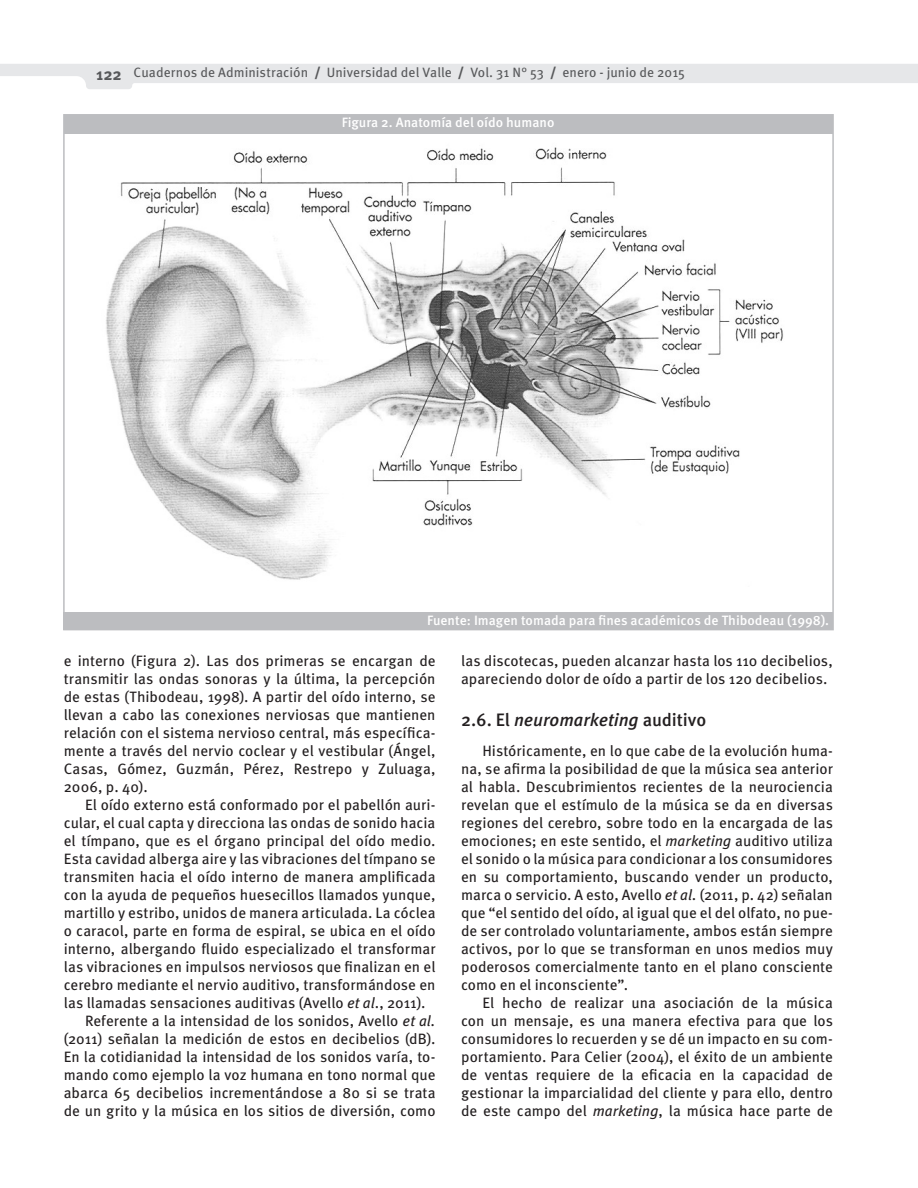
<style>
.page{position:relative;width:918px;height:1188px;background:#fff}
.page>*{position:absolute;margin:0;border:0;box-sizing:border-box;transform-origin:0 0}
.su_subtitulos{font:500 18px "Meta Pro";letter-spacing:-.005em;color:#231f20}
.cuerpo_d_etexto{font:15px/18px "Meta Pro";color:#231f20;text-align:justify}
.t1{font:500 13.5px "Meta Pro";color:#fff}
.t2{font:13.5px "Meta Pro";letter-spacing:.005em;color:#57585a}
.s1{font-weight:700;font-size:16.5px}
.s2{font-weight:900}
.s3{font-style:italic}
</style>
<div class="page">
<svg style="left:0;top:64px;width:918px;height:25px"></svg>
<div style="left:64px;top:115px;width:768px;height:18px;background:#bcbdc0"></div>
<div style="left:64px;top:612px;width:769px;height:18px;background:#bcbdc0"></div>
<img style="left:106px;top:147px;width:677px;height:433px">
<p class="t2" style="left:96px;top:64px;width:590px"><span class="s1">122</span> Cuadernos de Administración <span class="s2">/</span> Universidad del Valle <span class="s2">/</span> Vol. 31 N° 53 <span class="s2">/</span> enero - junio de 2015</p>
<p class="t1" style="left:342px;top:114px;width:214px">Figura 2. Anatomía del oído humano</p>
<p class="t1" style="left:427px;top:612px;width:404px">Fuente: Imagen tomada para fines académicos de Thibodeau (1998).</p>
<p class="cuerpo_d_etexto" style="left:64px;top:652px;width:373px">e interno (Figura 2). Las dos primeras se encargan de transmitir las ondas sonoras y la última, la percepción de estas (Thibodeau, 1998). A partir del oído interno, se llevan a cabo las conexiones nerviosas que mantienen relación con el sistema nervioso central, más específica&shy;mente a través del nervio coclear y el vestibular (Ángel, Casas, Gómez, Guzmán, Pérez, Restrepo y Zuluaga, 2006, p. 40).</p>
<p class="cuerpo_d_etexto" style="left:64px;top:796px;width:373px;text-indent:21px">El oído externo está conformado por el pabellón auri&shy;cular, el cual capta y direcciona las ondas de sonido hacia el tímpano, que es el órgano principal del oído medio.<br>Esta cavidad alberga aire y las vibraciones del tímpano se transmiten hacia el oído interno de manera amplificada con la ayuda de pequeños huesecillos llamados yunque, martillo y estribo, unidos de manera articulada. La cóclea o caracol, parte en forma de espiral, se ubica en el oído interno, albergando fluido especializado el transformar las vibraciones en impulsos nerviosos que finalizan en el cerebro mediante el nervio auditivo, transformándose en las llamadas sensaciones auditivas (Avello <span class="s3">et al</span>., 2011).</p>
<p class="cuerpo_d_etexto" style="left:64px;top:1012px;width:373px;text-indent:21px">Referente a la intensidad de los sonidos, Avello <span class="s3">et al. </span>(2011) señalan la medición de estos en decibelios (dB).<br>En la cotidianidad la intensidad de los sonidos varía, to&shy;mando como ejemplo la voz humana en tono normal que abarca 65 decibelios incrementándose a 80 si se trata de un grito y la música en los sitios de diversión, como</p>
<p class="cuerpo_d_etexto" style="left:461px;top:652px;width:373px">las discotecas, pueden alcanzar hasta los 110 decibelios, apareciendo dolor de oído a partir de los 120 decibelios.</p>
<p class="su_subtitulos" style="left:461px;top:709px;width:247px">2.6. El <span class="s3">neuromarketing</span> auditivo</p>
<p class="cuerpo_d_etexto" style="left:461px;top:742px;width:373px;text-indent:21px">Históricamente, en lo que cabe de la evolución huma&shy;na, se afirma la posibilidad de que la música sea anterior al habla. Descubrimientos recientes de la neurociencia revelan que el estímulo de la música se da en diversas regiones del cerebro, sobre todo en la encargada de las emociones; en este sentido, el <span class="s3">marketing</span> auditivo utiliza el sonido o la música para condicionar a los consumidores en su comportamiento, buscando vender un producto, marca o servicio. A esto, Avello <span class="s3">et al.</span> (2011, p. 42) señalan que “el sentido del oído, al igual que el del olfato, no pue&shy;de ser controlado voluntariamente, ambos están siempre activos, por lo que se transforman en unos medios muy poderosos comercialmente tanto en el plano consciente como en el inconsciente”.</p>
<p class="cuerpo_d_etexto" style="left:461px;top:994px;width:373px;text-indent:21px">El hecho de realizar una asociación de la música con un mensaje, es una manera efectiva para que los consumidores lo recuerden y se dé un impacto en su com&shy;portamiento. Para Celier (2004), el éxito de un ambiente de ventas requiere de la eficacia en la capacidad de gestionar la imparcialidad del cliente y para ello, dentro de este campo del <span class="s3">marketing</span>, la música hace parte de</p>
</div>
